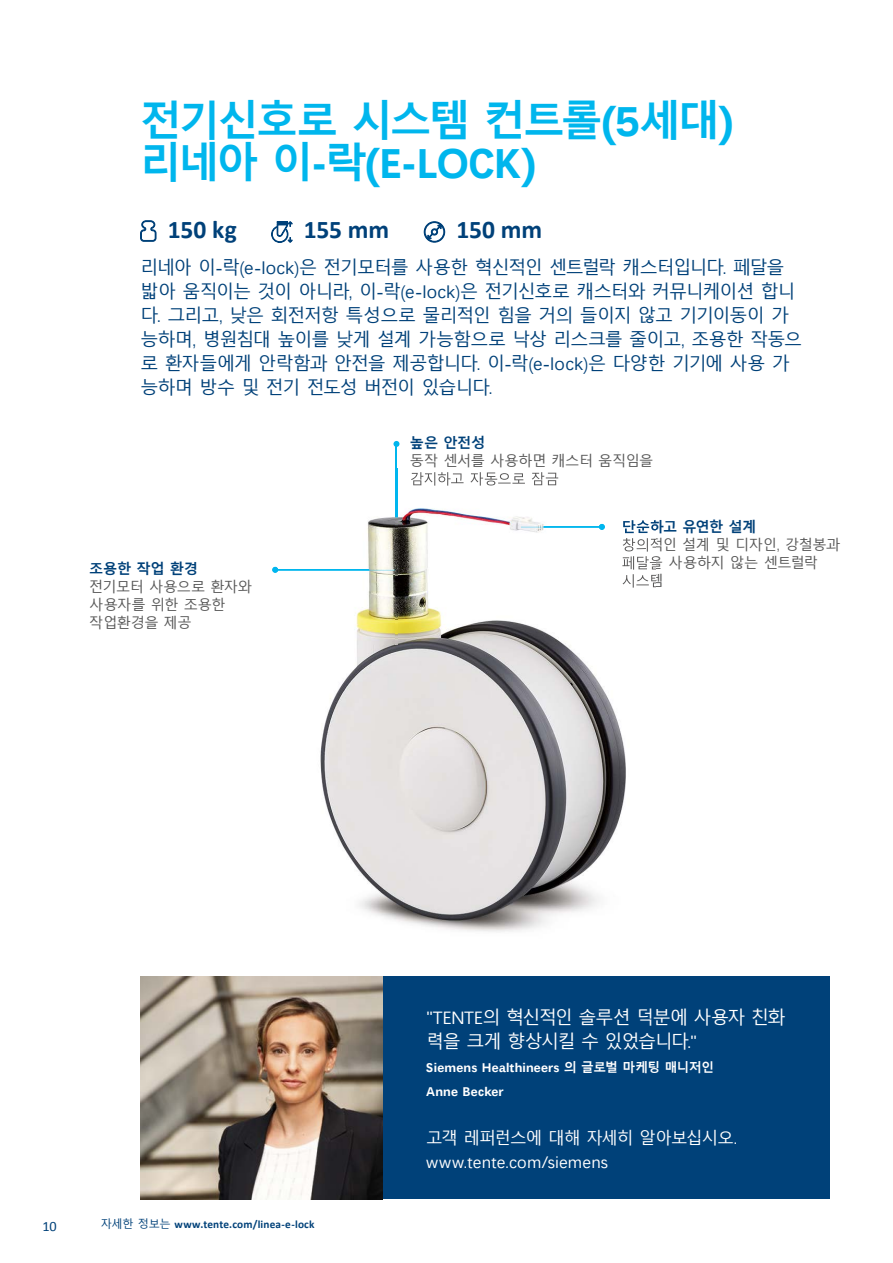
<style>
.page{position:relative;width:893px;height:1263px;background:#fff}
.page>*{position:absolute;margin:0;border:0;box-sizing:border-box;transform-origin:0 0}
.t1{font:700 42px/42px "Malgun Gothic";letter-spacing:-.075em;color:#00b6ed}
.t2{font:700 25.5px "Calibri";letter-spacing:-.005em;color:#004179}
.t3{font:18px/24px "Malgun Gothic";letter-spacing:-.06em;color:#004179}
.t4{font:18px/24px "Malgun Gothic";letter-spacing:-.065em;color:#fff}
.t5{font:16.5px/24px "Malgun Gothic";letter-spacing:-.005em;color:#fff}
.t6{font:14.25px/18px "Malgun Gothic";letter-spacing:-.035em;color:#565656}
.t7{font:700 14.25px "Malgun Gothic";letter-spacing:-.03em;color:#004179}
.t8{font:14.25px "Calibri";color:#004179}
.t9{font:700 12.75px/24px "Malgun Gothic";letter-spacing:.01em;color:#fff}
.t10{font:700 11.25px "Calibri";letter-spacing:.015em;color:#004179}
.s1{font-family:"Malgun Gothic";font-weight:400}
</style>
<div class="page">
<svg style="left:140px;top:220px;width:16px;height:22px"></svg>
<svg style="left:271px;top:221px;width:21px;height:22px"></svg>
<svg style="left:424px;top:221px;width:21px;height:22px"></svg>
<hr style="left:396px;top:444px;width:1px;height:201px;background:#00b6ed">
<svg style="left:393px;top:441px;width:6px;height:6px"></svg>
<img style="left:274px;top:468px;width:352px;height:464px">
<img style="left:411px;top:472px;width:147px;height:14px">
<img style="left:623px;top:520px;width:32px;height:14px">
<img style="left:623px;top:538px;width:32px;height:14px">
<img style="left:622px;top:556px;width:33px;height:14px">
<img style="left:623px;top:574px;width:32px;height:14px">
<img style="left:521px;top:526px;width:78px;height:2px">
<svg style="left:599px;top:524px;width:6px;height:6px"></svg>
<img style="left:396px;top:468px;width:1px;height:177px">
<img style="left:278px;top:569px;width:117px;height:1px">
<svg style="left:272px;top:567px;width:6px;height:6px"></svg>
<div style="left:383px;top:976px;width:446px;height:223px;background:#004179"></div>
<img style="left:141px;top:976px;width:242px;height:223px">
<h1 class="t1" style="left:140px;top:99px;width:594px">전기신호로 시스템 컨트롤(5세대) 리네아 이-락(E-LOCK)</h1>
<h2 class="t2" style="left:168px;top:214px;width:71px">150 kg</h2>
<h2 class="t2" style="left:304px;top:214px;width:87px">155 mm</h2>
<h2 class="t2" style="left:457px;top:214px;width:87px">150 mm</h2>
<p class="t3" style="left:141px;top:256px;width:663px">리네아 이-락(e-lock)은 전기모터를 사용한 혁신적인 센트럴락 캐스터입니다. 페달을 밟아 움직이는 것이 아니라, 이-락(e-lock)은 전기신호로 캐스터와 커뮤니케이션 합니 다. 그리고, 낮은 회전저항 특성으로 물리적인 힘을 거의 들이지 않고 기기이동이 가 능하며, 병원침대 높이를 낮게 설계 가능함으로 낙상 리스크를 줄이고, 조용한 작동으 로 환자들에게 안락함과 안전을 제공합니다. 이-락(e-lock)은 다양한 기기에 사용 가 능하며 방수 및 전기 전도성 버전이 있습니다.</p>
<p class="t7" style="left:89px;top:560px;width:110px">조용한 작업 환경</p>
<p class="t6" style="left:89px;top:578px;width:164px">전기모터 사용으로 환자와 사용자를 위한 조용한 작업환경을 제공</p>
<p class="t7" style="left:410px;top:434px;width:77px">높은 안전성</p>
<p class="t6" style="left:410px;top:452px;width:245px">동작 센서를 사용하면 캐스터 움직임을</p>
<p class="t7" style="left:622px;top:518px;width:136px">단순하고 유연한 설계</p>
<p class="t6" style="left:622px;top:536px;width:220px">창의적인 설계 및 디자인, 강철봉과 페달을 사용하지 않는 센트럴락</p>
<p class="t8" style="left:43px;top:1217px;width:16px">10</p>
<p class="t10" style="left:101px;top:1217px;width:215px"><span class="s1">자세한 정보는</span> www.tente.com/linea-e-lock</p>
<p class="t4" style="left:426px;top:1006px;width:361px">"TENTE의 혁신적인 솔루션 덕분에 사용자 친화 력을 크게 향상시킬 수 있었습니다."</p>
<p class="t9" style="left:426px;top:1055px;width:289px">Siemens Healthineers 의 글로벌 마케팅 매니저인<br>Anne Becker</p>
<p class="t5" style="left:426px;top:1126px;width:313px">고객 레퍼런스에 대해 자세히 알아보십시오. www.tente.com/siemens</p>
</div>
